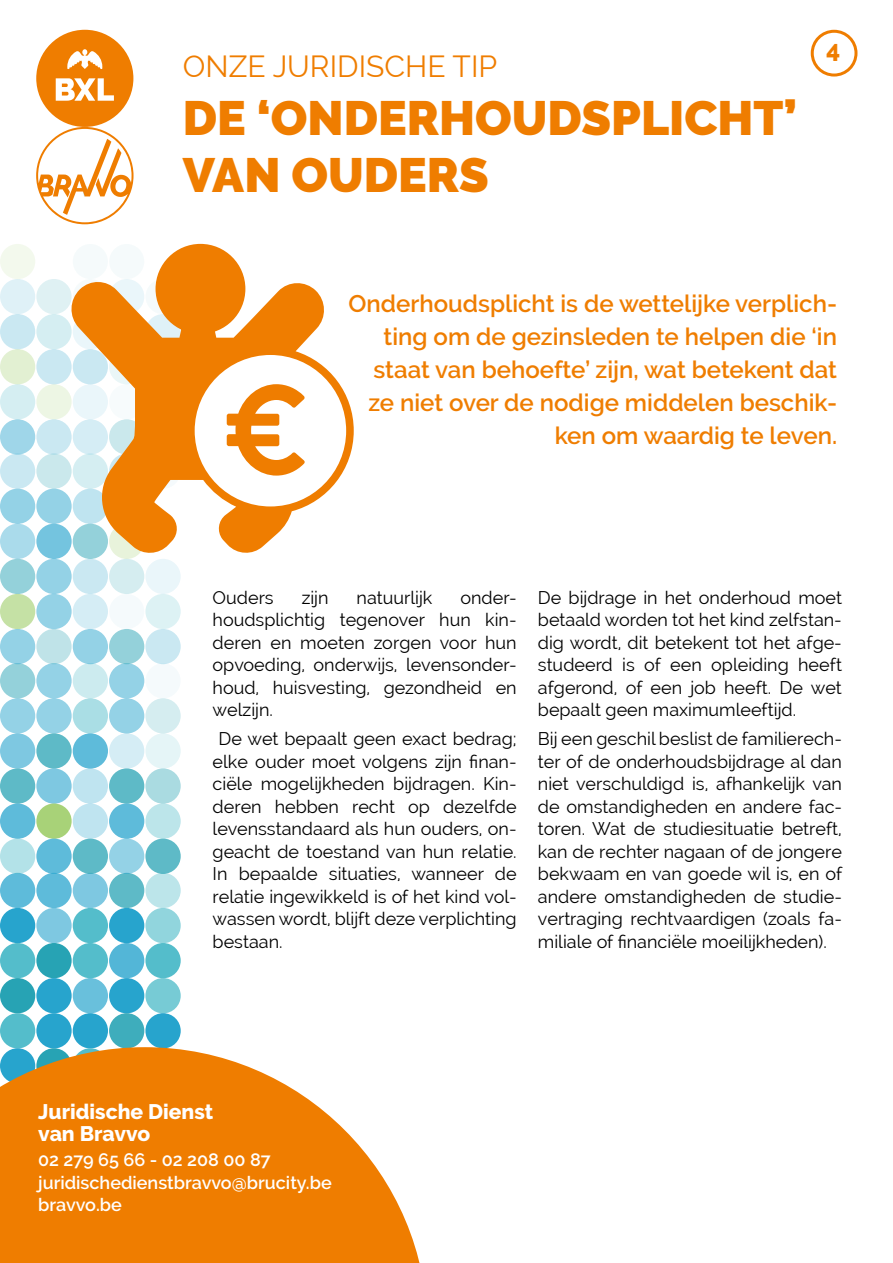
<style>
.page{position:relative;width:893px;height:1263px;background:#fff}
.page>*{position:absolute;margin:0;border:0;box-sizing:border-box;transform-origin:0 0}
.t1{font:900 48px/57.6px "Raleway";color:#ef7d00}
.t2{font:30px "Raleway";color:#ef7d00}
.t3{font:600 24px/33px "Raleway";color:#ef7d00;text-align:right}
.t4{font:800 24px "Raleway";color:#ef7d00}
.t5{font:800 21px/22.5px "Raleway";color:#fff}
.t6{font:18px/22.5px "Raleway";color:#000;text-align:justify}
.t7{font:600 18px/22.5px "Raleway";color:#fff}
</style>
<div class="page">
<div style="left:0;top:873px;width:35px;height:35px;background:#5ebbda;border-radius:50%"></div>
<div style="left:0;top:663px;width:35px;height:35px;background:#94d1da;border-radius:50%"></div>
<div style="left:0;top:453px;width:35px;height:36px;background:#cae8f2;border-radius:50%"></div>
<div style="left:0;top:244px;width:35px;height:35px;background:#f3f9ed;border-radius:50%"></div>
<div style="left:0;top:908px;width:35px;height:35px;background:#27a4cd;border-radius:50%"></div>
<div style="left:0;top:698px;width:35px;height:35px;background:#94d2e6;border-radius:50%"></div>
<div style="left:0;top:489px;width:35px;height:35px;background:#94d2e6;border-radius:50%"></div>
<div style="left:0;top:279px;width:35px;height:35px;background:#dff1f7;border-radius:50%"></div>
<div style="left:0;top:943px;width:35px;height:35px;background:#54bdcb;border-radius:50%"></div>
<div style="left:0;top:733px;width:35px;height:36px;background:#7ec8e1;border-radius:50%"></div>
<div style="left:0;top:524px;width:35px;height:35px;background:#aadbeb;border-radius:50%"></div>
<div style="left:0;top:314px;width:35px;height:35px;background:#cae8f2;border-radius:50%"></div>
<div style="left:0;top:978px;width:35px;height:35px;background:#27a3b4;border-radius:50%"></div>
<div style="left:0;top:768px;width:35px;height:36px;background:#5ebac7;border-radius:50%"></div>
<div style="left:0;top:559px;width:35px;height:35px;background:#94d1da;border-radius:50%"></div>
<div style="left:0;top:349px;width:35px;height:35px;background:#e2f0d2;border-radius:50%"></div>
<div style="left:0;top:1013px;width:35px;height:35px;background:#54bdcb;border-radius:50%"></div>
<div style="left:0;top:803px;width:35px;height:36px;background:#5ebbda;border-radius:50%"></div>
<div style="left:0;top:594px;width:35px;height:35px;background:#c5e1a5;border-radius:50%"></div>
<div style="left:0;top:384px;width:35px;height:35px;background:#d5eef2;border-radius:50%"></div>
<div style="left:0;top:838px;width:35px;height:36px;background:#b3e2e8;border-radius:50%"></div>
<div style="left:0;top:629px;width:35px;height:35px;background:#94d2e6;border-radius:50%"></div>
<div style="left:0;top:419px;width:35px;height:36px;background:#9fd6e9;border-radius:50%"></div>
<div style="left:36px;top:873px;width:36px;height:35px;background:#5ebbda;border-radius:50%"></div>
<div style="left:36px;top:663px;width:36px;height:35px;background:#94d2e6;border-radius:50%"></div>
<div style="left:36px;top:453px;width:36px;height:36px;background:#cae8ec;border-radius:50%"></div>
<div style="left:36px;top:908px;width:36px;height:35px;background:#7ec8e1;border-radius:50%"></div>
<div style="left:36px;top:698px;width:36px;height:35px;background:#94d2e6;border-radius:50%"></div>
<div style="left:36px;top:489px;width:36px;height:35px;background:#94d2e6;border-radius:50%"></div>
<div style="left:36px;top:279px;width:36px;height:35px;background:#dff1f3;border-radius:50%"></div>
<div style="left:36px;top:943px;width:36px;height:35px;background:#27a3b4;border-radius:50%"></div>
<svg style="left:36px;top:733px;width:36px;height:36px"></svg>
<div style="left:36px;top:524px;width:36px;height:35px;background:#74c4df;border-radius:50%"></div>
<div style="left:36px;top:314px;width:36px;height:35px;background:#d5eef2;border-radius:50%"></div>
<div style="left:36px;top:978px;width:36px;height:35px;background:#27a4cd;border-radius:50%"></div>
<div style="left:36px;top:768px;width:36px;height:36px;background:#7ec8e1;border-radius:50%"></div>
<div style="left:36px;top:559px;width:36px;height:35px;background:#94d2e6;border-radius:50%"></div>
<div style="left:36px;top:349px;width:36px;height:35px;background:#cae8f2;border-radius:50%"></div>
<div style="left:36px;top:1013px;width:36px;height:35px;background:#27a4cd;border-radius:50%"></div>
<div style="left:36px;top:803px;width:36px;height:36px;background:#a8d278;border-radius:50%"></div>
<div style="left:36px;top:594px;width:36px;height:35px;background:#94d2e6;border-radius:50%"></div>
<div style="left:36px;top:384px;width:36px;height:35px;background:#edf6e4;border-radius:50%"></div>
<div style="left:36px;top:838px;width:36px;height:36px;background:#5ebbda;border-radius:50%"></div>
<div style="left:36px;top:629px;width:36px;height:35px;background:#bfe3e8;border-radius:50%"></div>
<div style="left:36px;top:419px;width:36px;height:36px;background:#cae8f2;border-radius:50%"></div>
<div style="left:73px;top:873px;width:35px;height:35px;background:#7ec8e1;border-radius:50%"></div>
<div style="left:73px;top:663px;width:35px;height:35px;background:#ccebef;border-radius:50%"></div>
<div style="left:73px;top:908px;width:35px;height:35px;background:#54bdcb;border-radius:50%"></div>
<div style="left:73px;top:698px;width:35px;height:35px;background:#aadee5;border-radius:50%"></div>
<div style="left:73px;top:943px;width:35px;height:35px;background:#54bdcb;border-radius:50%"></div>
<div style="left:73px;top:733px;width:35px;height:36px;background:#5ebbda;border-radius:50%"></div>
<svg style="left:73px;top:524px;width:35px;height:35px"></svg>
<div style="left:73px;top:978px;width:35px;height:35px;background:#69c0dc;border-radius:50%"></div>
<div style="left:73px;top:768px;width:35px;height:36px;background:#bfe4f0;border-radius:50%"></div>
<div style="left:73px;top:559px;width:35px;height:35px;background:#cae8f2;border-radius:50%"></div>
<div style="left:73px;top:1013px;width:35px;height:35px;background:#27a4cd;border-radius:50%"></div>
<div style="left:73px;top:803px;width:35px;height:36px;background:#bfe4f0;border-radius:50%"></div>
<div style="left:73px;top:594px;width:35px;height:35px;background:#d5edf5;border-radius:50%"></div>
<div style="left:73px;top:838px;width:35px;height:36px;background:#5ebac7;border-radius:50%"></div>
<div style="left:73px;top:629px;width:35px;height:35px;background:#94d2e6;border-radius:50%"></div>
<div style="left:109px;top:873px;width:35px;height:35px;background:#5ebac7;border-radius:50%"></div>
<div style="left:109px;top:663px;width:35px;height:35px;background:#94d2e6;border-radius:50%"></div>
<div style="left:109px;top:908px;width:35px;height:35px;background:#27a4cd;border-radius:50%"></div>
<div style="left:109px;top:698px;width:35px;height:35px;background:#94d2e6;border-radius:50%"></div>
<div style="left:109px;top:943px;width:35px;height:35px;background:#53b6d7;border-radius:50%"></div>
<div style="left:109px;top:733px;width:35px;height:36px;background:#d5edf5;border-radius:50%"></div>
<svg style="left:109px;top:524px;width:35px;height:35px"></svg>
<div style="left:109px;top:978px;width:35px;height:35px;background:#27a4cd;border-radius:50%"></div>
<div style="left:109px;top:768px;width:35px;height:36px;background:#5ebac7;border-radius:50%"></div>
<div style="left:109px;top:559px;width:35px;height:35px;background:#d5edf0;border-radius:50%"></div>
<div style="left:109px;top:1013px;width:35px;height:35px;background:#3eadbc;border-radius:50%"></div>
<div style="left:109px;top:803px;width:35px;height:36px;background:#5ebbda;border-radius:50%"></div>
<div style="left:109px;top:594px;width:35px;height:35px;background:#f5fafc;border-radius:50%"></div>
<div style="left:109px;top:838px;width:35px;height:36px;background:#94d2e6;border-radius:50%"></div>
<div style="left:109px;top:629px;width:35px;height:35px;background:#94d1da;border-radius:50%"></div>
<div style="left:145px;top:873px;width:36px;height:35px;background:#bce5ea;border-radius:50%"></div>
<div style="left:145px;top:663px;width:36px;height:35px;background:#f5fafc;border-radius:50%"></div>
<div style="left:145px;top:908px;width:36px;height:35px;background:#91d5dd;border-radius:50%"></div>
<div style="left:145px;top:698px;width:36px;height:35px;background:#d5edf0;border-radius:50%"></div>
<div style="left:145px;top:943px;width:36px;height:35px;background:#54bdcb;border-radius:50%"></div>
<div style="left:145px;top:733px;width:36px;height:36px;background:#e5f5f7;border-radius:50%"></div>
<div style="left:145px;top:978px;width:36px;height:35px;background:#77cbd5;border-radius:50%"></div>
<div style="left:145px;top:768px;width:36px;height:36px;background:#aadbe1;border-radius:50%"></div>
<div style="left:145px;top:559px;width:36px;height:35px;background:#eaf6fa;border-radius:50%"></div>
<div style="left:145px;top:1013px;width:36px;height:35px;background:#27a4cd;border-radius:50%"></div>
<div style="left:145px;top:803px;width:36px;height:36px;background:#bce5ea;border-radius:50%"></div>
<div style="left:145px;top:594px;width:36px;height:35px;background:#ddf2f4;border-radius:50%"></div>
<div style="left:145px;top:838px;width:36px;height:36px;background:#5ebac7;border-radius:50%"></div>
<div style="left:145px;top:629px;width:36px;height:35px;background:#cae8f2;border-radius:50%"></div>
<svg style="left:69px;top:244px;width:285px;height:311px"></svg>
<svg style="left:227px;top:384px;width:78px;height:92px"></svg>
<div style="left:811px;top:30px;width:46px;height:47px;border:3px solid #ef7d00;border-radius:50%"></div>
<svg style="left:36px;top:30px;width:98px;height:194px"></svg>
<svg style="left:0;top:1047px;width:420px;height:216px;fill:#ef7d00"></svg>
<h2 class="t2" style="left:183px;top:49px;width:316px">ONZE JURIDISCHE TIP</h2>
<h1 class="t1" style="left:183px;top:89px;width:616px">DE ‘ONDERHOUDSPLICHT’<br>VAN OUDERS</h1>
<h3 class="t4" style="left:826px;top:39px;width:16px">4</h3>
<h3 class="t3" style="left:349px;top:287px;width:490px">Onderhoudsplicht is de wettelijke verplich&shy;ting om de gezinsleden te helpen die ‘in staat van behoefte’ zijn, wat betekent dat ze niet over de nodige middelen beschik&shy;ken om waardig te leven.</h3>
<p class="t6" style="left:213px;top:586px;width:306px;text-indent:248px">onder&shy;houdsplichtig tegenover hun kin&shy;deren en moeten zorgen voor hun opvoeding, onderwijs, levensonder&shy;houd, huisvesting, gezondheid en welzijn.</p>
<p class="t6" style="left:213px;top:727px;width:306px;text-indent:6px">De wet bepaalt geen exact bedrag; elke ouder moet volgens zijn finan&shy;ciële mogelijkheden bijdragen. Kin&shy;deren hebben recht op dezelfde levensstandaard als hun ouders, on&shy;geacht de toestand van hun relatie.<br>In bepaalde situaties, wanneer de relatie ingewikkeld is of het kind vol&shy;wassen wordt, blijft deze verplichting bestaan.</p>
<p class="t6" style="left:213px;top:586px;width:63px">Ouders</p>
<p class="t6" style="left:302px;top:586px;width:28px">zijn</p>
<p class="t6" style="left:357px;top:586px;width:77px">natuurlijk</p>
<p class="t6" style="left:538px;top:586px;width:306px">De bijdrage in het onderhoud moet betaald worden tot het kind zelfstan&shy;dig wordt, dit betekent tot het afge&shy;studeerd is of een opleiding heeft afgerond, of een job heeft. De wet bepaalt geen maximumleeftijd.</p>
<p class="t6" style="left:538px;top:727px;width:306px">Bij een geschil beslist de familierech&shy;ter of de onderhoudsbijdrage al dan niet verschuldigd is, afhankelijk van de omstandigheden en andere fac&shy;toren. Wat de studiesituatie betreft, kan de rechter nagaan of de jongere bekwaam en van goede wil is, en of andere omstandigheden de studie&shy;vertraging rechtvaardigen (zoals fa&shy;miliale of financiële moeilijkheden).</p>
<p class="t5" style="left:38px;top:1100px;width:177px">Juridische Dienst van Bravvo</p>
<p class="t7" style="left:38px;top:1148px;width:295px">02 279 65 66 - 02 208 00 87 juridischedienstbravvo@brucity.be bravvo.be</p>
</div>
